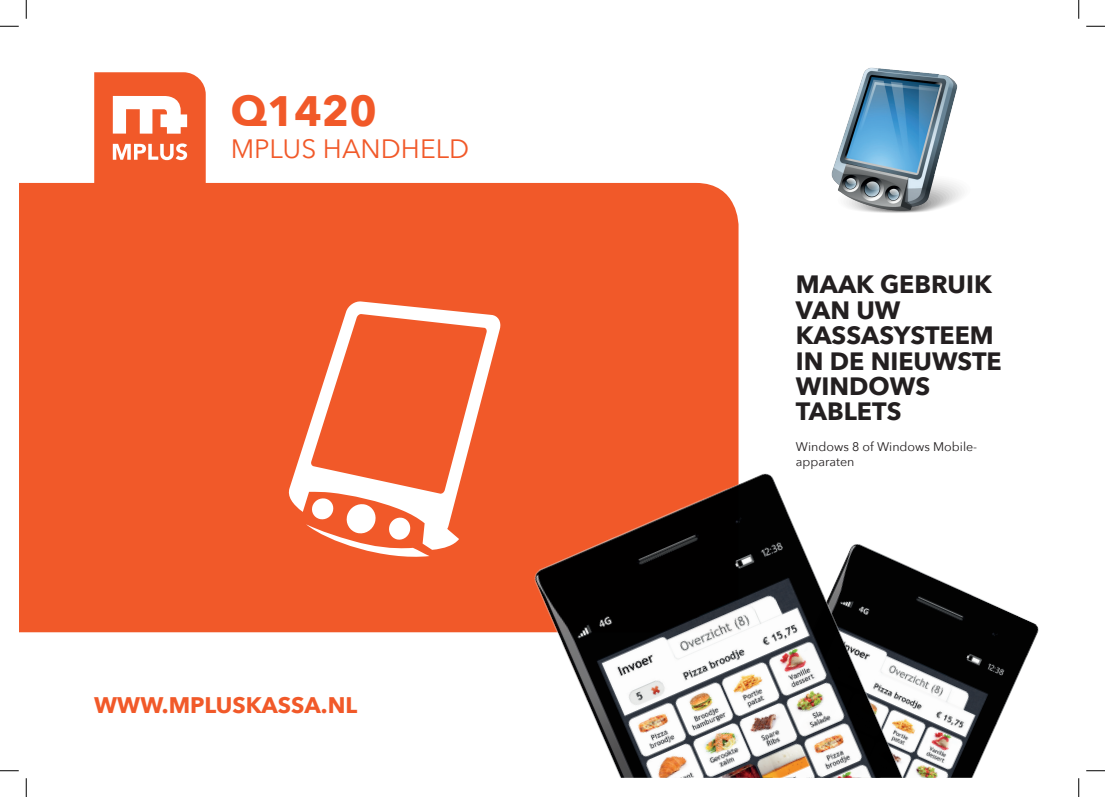
<style>
.page{position:relative;width:1105px;height:797px;background:#fff}
.page>*{position:absolute;margin:0;border:0;box-sizing:border-box;transform-origin:0 0}
.t1{font:700 42.5px "Avenir Next";color:#f15929}
.t2{font:26.5px "Avenir Next";color:#f15929}
.t3{font:700 25px/25.5px "Avenir Next";color:#231f20}
.t4{font:700 22.5px "Avenir Next";color:#f15929}
.t5{font:12.5px/15px "Avenir Next";color:#231f20}
</style>
<div class="page">
<div style="left:19px;top:183px;width:719px;height:449px;background:#f15929"></div>
<svg style="left:94px;top:72px;width:112px;height:112px"></svg>
<img style="left:831px;top:67px;width:131px;height:146px">
<svg style="left:287px;top:301px;width:215px;height:249px;fill:#f15929"></svg>
<svg style="left:306px;top:497px;width:123px;height:63px"></svg>
<img style="left:1010px;top:612px;width:29px;height:82px">
<img style="left:446px;top:412px;width:564px;height:365px">
<svg style="left:0;top:25px;width:19px;height:2px"></svg>
<svg style="left:1086px;top:25px;width:19px;height:2px"></svg>
<svg style="left:0;top:770px;width:19px;height:1px"></svg>
<svg style="left:1086px;top:770px;width:19px;height:1px"></svg>
<svg style="left:25px;top:0;width:2px;height:19px"></svg>
<svg style="left:25px;top:778px;width:2px;height:19px"></svg>
<svg style="left:1078px;top:0;width:1px;height:19px"></svg>
<svg style="left:1078px;top:778px;width:1px;height:19px"></svg>
<h1 class="t1" style="left:231px;top:85px;width:148px">Q1420</h1>
<p class="t2" style="left:231px;top:133px;width:240px">MPLUS HANDHELD</p>
<p class="t4" style="left:94px;top:691px;width:265px">WWW.MPLUSKASSA.NL</p>
<p class="t3" style="left:796px;top:271px;width:207px">MAAK GEBRUIK<br>VAN UW<br>KASSASYSTEEM<br>IN DE NIEUWSTE<br>WINDOWS<br>TABLETS</p>
<p class="t5" style="left:796px;top:439px;width:183px">Windows 8 of Windows Mobile&shy;apparaten</p>
</div>
